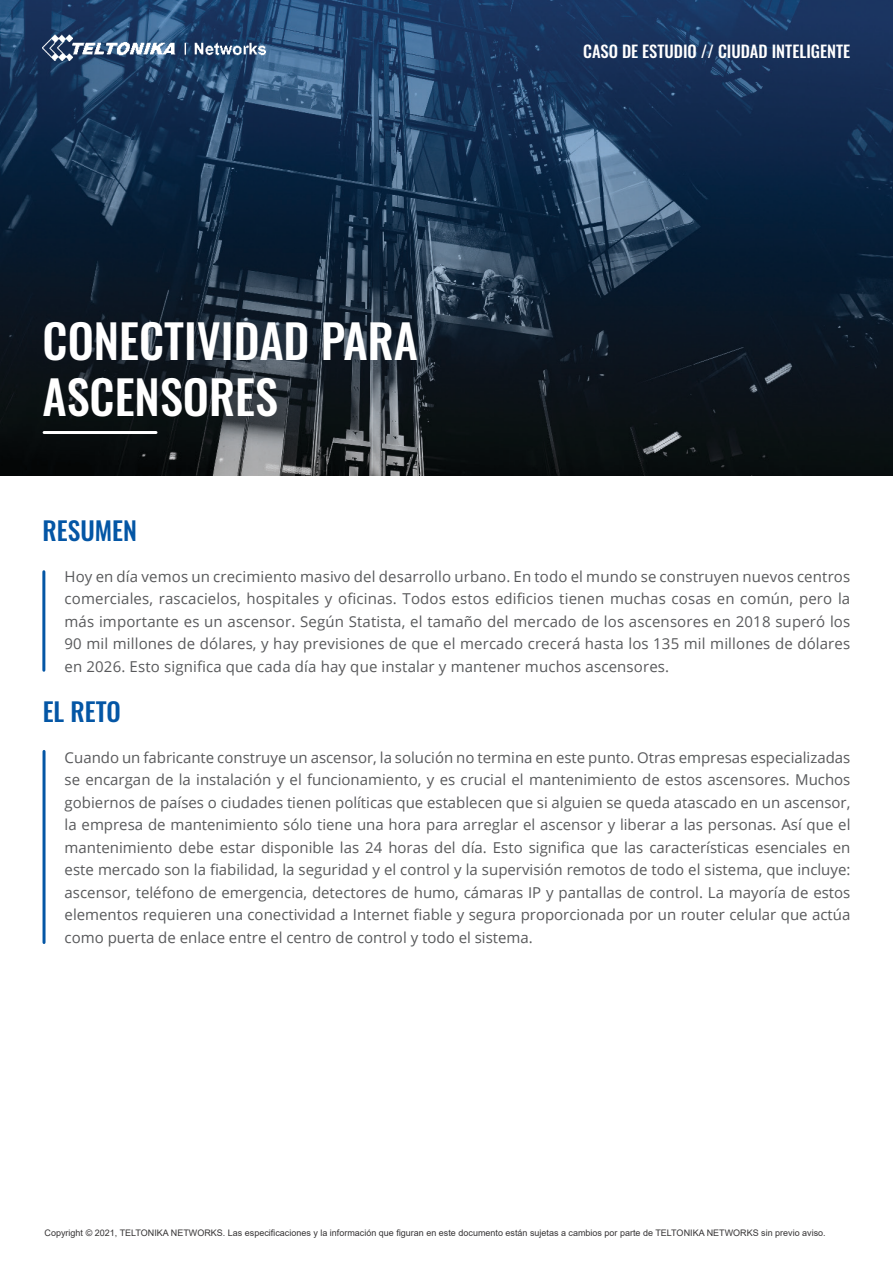
<style>
.page{position:relative;width:893px;height:1263px;background:#fff}
.page>*{position:absolute;margin:0;border:0;box-sizing:border-box;transform-origin:0 0}
.t1{font:500 46.5px/55.5px "Oswald";color:#fff}
.t2{font:500 25.5px "Oswald";color:#0456a5}
.t3{font:500 16.5px "Oswald";color:#fff}
.t4{font:15px/22.5px "Open Sans";letter-spacing:.005em;color:#58595b;text-align:justify}
.t5{font:9px "Arial";color:#363435}
</style>
<div class="page">
<img style="left:0;top:0;width:893px;height:476px">
<hr style="left:42px;top:572px;width:3px;height:98px;background:#0456a5">
<hr style="left:44px;top:431px;width:112px;height:3px;background:#fff">
<hr style="left:43px;top:751px;width:3px;height:191px;background:#0456a5">
<img style="left:43px;top:34px;width:223px;height:26px">
<h1 class="t1" style="left:43px;top:316px;width:377px">CONECTIVIDAD PARA<br>ASCENSORES</h1>
<h2 class="t2" style="left:43px;top:517px;width:96px">RESUMEN</h2>
<p class="t3" style="left:583px;top:43px;width:269px">CASO DE ESTUDIO // CIUDAD INTELIGENTE</p>
<p class="t4" style="left:64px;top:565px;width:787px">Hoy en día vemos un crecimiento masivo del desarrollo urbano. En todo el mundo se construyen nuevos centros comerciales, rascacielos, hospitales y oficinas. Todos estos edificios tienen muchas cosas en común, pero la más importante es un ascensor. Según Statista, el tamaño del mercado de los ascensores en 2018 superó los 90 mil millones de dólares, y hay previsiones de que el mercado crecerá hasta los 135 mil millones de dólares en 2026. Esto significa que cada día hay que instalar y mantener muchos ascensores.</p>
<h2 class="t2" style="left:43px;top:699px;width:80px">EL RETO</h2>
<p class="t4" style="left:65px;top:746px;width:787px">Cuando un fabricante construye un ascensor, la solución no termina en este punto. Otras empresas especializadas se encargan de la instalación y el funcionamiento, y es crucial el mantenimiento de estos ascensores. Muchos gobiernos de países o ciudades tienen políticas que establecen que si alguien se queda atascado en un ascensor, la empresa de mantenimiento sólo tiene una hora para arreglar el ascensor y liberar a las personas. Así que el mantenimiento debe estar disponible las 24 horas del día. Esto significa que las características esenciales en este mercado son la fiabilidad, la seguridad y el control y la supervisión remotos de todo el sistema, que incluye: ascensor, teléfono de emergencia, detectores de humo, cámaras IP y pantallas de control. La mayoría de estos elementos requieren una conectividad a Internet fiable y segura proporcionada por un router celular que actúa como puerta de enlace entre el centro de control y todo el sistema.</p>
<p class="t5" style="left:45px;top:1226px;width:782px">Copyright © 2021, TELTONIKA NETWORKS. Las especificaciones y la información que figuran en este documento están sujetas a cambios por parte de TELTONIKA NETWORKS sin previo aviso.</p>
</div>
